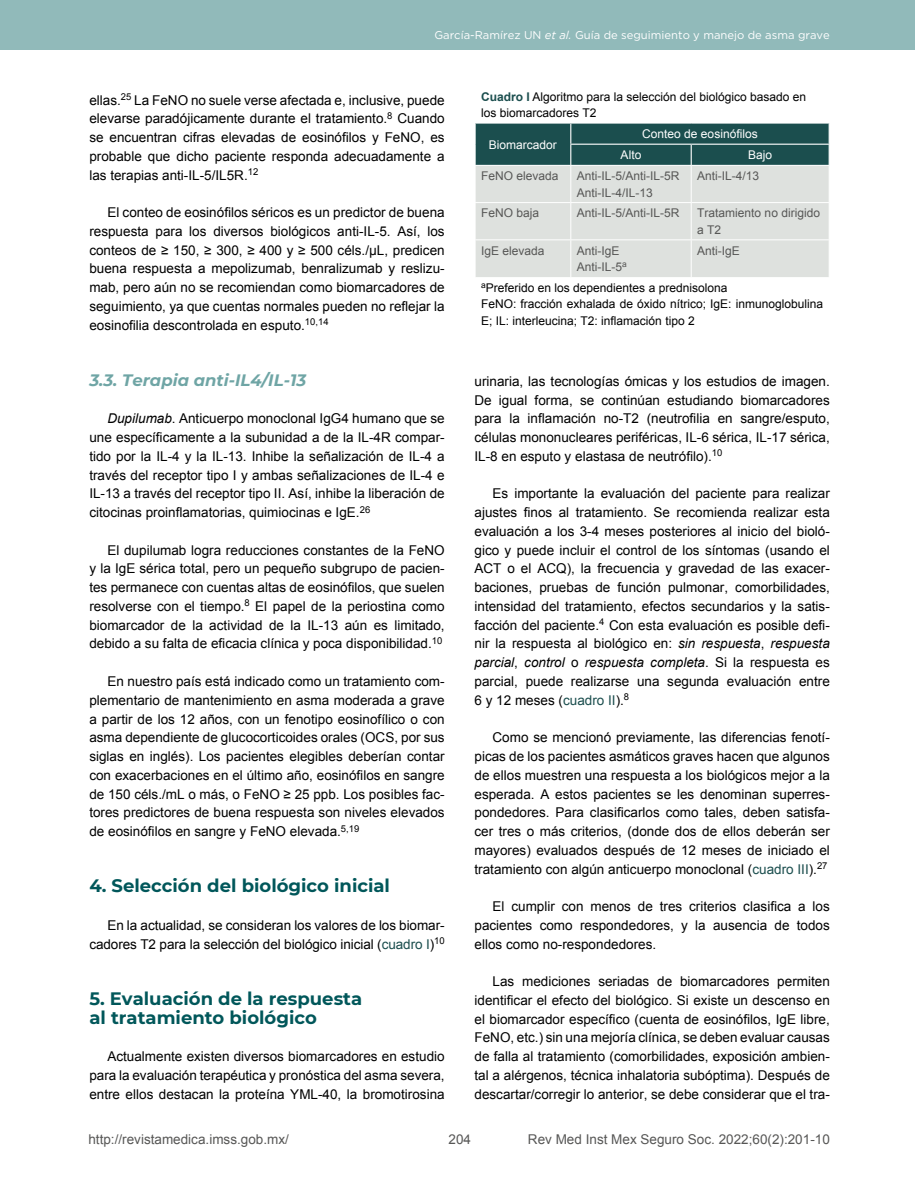
<style>
.page{position:relative;width:915px;height:1191px;background:#fff}
.page>*{position:absolute;margin:0;border:0;box-sizing:border-box;transform-origin:0 0}
.t1{font:700 18px/18.8px "Montserrat";color:#01575a}
.t2{font:italic 700 16.5px "Montserrat";color:#6fa5a5}
.t3{font:13.5px/18.8px "Arial";color:#000;text-align:justify}
.t4{font:13.5px "Arial";color:#575756}
.t5{font:12px/16.5px "Arial";color:#000}
.t6{font:12px/16.5px "Arial";color:#575756}
.t7{font:12px "Arial";color:#fff}
.t8{font:11.25px "Gotham";color:#fff}
.s1{font-style:italic}
.s2{color:#1b4e4e}
.s3{font-weight:700;color:#1b4e4e}
</style>
<div class="page">
<div style="left:0;top:0;width:914px;height:50px;background:#91baba"></div>
<svg style="left:475px;top:123px;width:354px;height:154px;background:#abbbb9"></svg>
<hr style="left:474px;top:165px;width:96px;height:1px;background:#fff">
<hr style="left:570px;top:165px;width:121px;height:1px;background:#fff">
<hr style="left:691px;top:165px;width:138px;height:1px;background:#fff">
<hr style="left:828px;top:166px;width:1px;height:36px;background:#fff">
<hr style="left:828px;top:203px;width:1px;height:36px;background:#fff">
<hr style="left:828px;top:240px;width:1px;height:37px;background:#fff">
<p class="t8" style="left:434px;top:28px;width:397px">García-Ramírez UN <span class="s1">et al.</span> Guía de seguimiento y manejo de asma grave</p>
<p class="t3" style="left:89px;top:91px;width:357px">ellas.<sup>25</sup> La FeNO no suele verse afectada e, inclusive, puede elevarse paradójicamente durante el tratamiento.<sup>8</sup> Cuando se encuentran cifras elevadas de eosinófilos y FeNO, es probable que dicho paciente responda adecuadamente a las terapias anti-IL-5/IL5R.<sup>12</sup></p>
<p class="t3" style="left:89px;top:203px;width:357px;text-indent:18px">El conteo de eosinófilos séricos es un predictor de buena respuesta para los diversos biológicos anti-IL-5. Así, los conteos de ≥ 150, ≥ 300, ≥ 400 y ≥ 500 céls./µL, predicen buena respuesta a mepolizumab, benralizumab y reslizu&shy;mab, pero aún no se recomiendan como biomarcadores de seguimiento, ya que cuentas normales pueden no reflejar la eosinofilia descontrolada en esputo.<sup>10,14</sup></p>
<p class="t2" style="left:89px;top:368px;width:218px">3.3. Terapia anti-IL4/IL-13</p>
<p class="t3" style="left:89px;top:409px;width:357px;text-indent:18px"><span class="s1">Dupilumab</span>. Anticuerpo monoclonal IgG4 humano que se une específicamente a la subunidad a de la IL-4R compar&shy;tido por la IL-4 y la IL-13. Inhibe la señalización de IL-4 a través del receptor tipo I y ambas señalizaciones de IL-4 e IL-13 a través del receptor tipo II. Así, inhibe la liberación de citocinas proinflamatorias, quimiocinas e IgE.<sup>26</sup></p>
<p class="t3" style="left:89px;top:541px;width:357px;text-indent:18px">El dupilumab logra reducciones constantes de la FeNO y la IgE sérica total, pero un pequeño subgrupo de pacien&shy;tes permanece con cuentas altas de eosinófilos, que suelen resolverse con el tiempo.<sup>8</sup> El papel de la periostina como biomarcador de la actividad de la IL-13 aún es limitado, debido a su falta de eficacia clínica y poca disponibilidad.<sup>10</sup></p>
<p class="t3" style="left:89px;top:672px;width:357px;text-indent:18px">En nuestro país está indicado como un tratamiento com&shy;plementario de mantenimiento en asma moderada a grave a partir de los 12 años, con un fenotipo eosinofílico o con asma dependiente de glucocorticoides orales (OCS, por sus siglas en inglés). Los pacientes elegibles deberían contar con exacerbaciones en el último año, eosinófilos en sangre de 150 céls./mL o más, o FeNO ≥ 25 ppb. Los posibles fac&shy;tores predictores de buena respuesta son niveles elevados de eosinófilos en sangre y FeNO elevada.<sup>5,19</sup></p>
<h1 class="t1" style="left:89px;top:875px;width:302px">4. Selección del biológico inicial</h1>
<p class="t3" style="left:89px;top:916px;width:357px;text-align:right">En la actualidad, se consideran los valores de los biomar&shy;cadores T2 para la selección del biológico inicial (<span class="s2">cuadro I</span>)<sup>10</sup></p>
<h1 class="t1" style="left:89px;top:988px;width:274px">5. Evaluación de la respuesta al tratamiento biológico</h1>
<p class="t3" style="left:89px;top:1047px;width:357px;text-indent:18px">Actualmente existen diversos biomarcadores en estudio para la evaluación terapéutica y pronóstica del asma severa, entre ellos destacan la proteína YML-40, la bromotirosina</p>
<p class="t5" style="left:481px;top:88px;width:326px"><span class="s3">Cuadro I</span> Algoritmo para la selección del biológico basado en los biomarcadores T2</p>
<p class="t7" style="left:488px;top:136px;width:70px">Biomarcador</p>
<p class="t7" style="left:642px;top:126px;width:117px">Conteo de eosinófilos</p>
<p class="t7" style="left:620px;top:147px;width:22px">Alto</p>
<p class="t7" style="left:748px;top:147px;width:26px">Bajo</p>
<p class="t6" style="left:481px;top:168px;width:79px">FeNO elevada</p>
<p class="t6" style="left:576px;top:168px;width:104px">Anti-IL-5/Anti-IL-5R<br>Anti-IL-4/IL-13</p>
<p class="t6" style="left:697px;top:168px;width:64px">Anti-IL-4/13</p>
<p class="t6" style="left:481px;top:205px;width:60px">FeNO baja</p>
<p class="t6" style="left:576px;top:205px;width:104px">Anti-IL-5/Anti-IL-5R</p>
<p class="t6" style="left:697px;top:205px;width:124px">Tratamiento no dirigido a T2</p>
<p class="t6" style="left:481px;top:242px;width:65px">IgE elevada</p>
<p class="t6" style="left:576px;top:242px;width:52px">Anti-IgE<br>Anti-IL-5<sup>a</sup></p>
<p class="t6" style="left:697px;top:242px;width:44px">Anti-IgE</p>
<p class="t5" style="left:481px;top:279px;width:343px"><sup>a</sup>Preferido en los dependientes a prednisolona<br>FeNO: fracción exhalada de óxido nítrico; IgE: inmunoglobulina<br>E; IL: interleucina; T2: inflamación tipo 2</p>
<p class="t3" style="left:474px;top:372px;width:357px">urinaria, las tecnologías ómicas y los estudios de imagen.<br>De igual forma, se continúan estudiando biomarcadores para la inflamación no-T2 (neutrofilia en sangre/esputo, células mononucleares periféricas, IL-6 sérica, IL-17 sérica, IL-8 en esputo y elastasa de neutrófilo).<sup>10</sup></p>
<p class="t3" style="left:474px;top:484px;width:357px;text-indent:18px">Es importante la evaluación del paciente para realizar ajustes finos al tratamiento. Se recomienda realizar esta evaluación a los 3-4 meses posteriores al inicio del bioló&shy;gico y puede incluir el control de los síntomas (usando el ACT o el ACQ), la frecuencia y gravedad de las exacer&shy;baciones, pruebas de función pulmonar, comorbilidades, intensidad del tratamiento, efectos secundarios y la satis&shy;facción del paciente.<sup>4</sup> Con esta evaluación es posible defi&shy;nir la respuesta al biológico en: <span class="s1">sin respuesta</span>, <span class="s1">respuesta parcial</span>, <span class="s1">control</span> o <span class="s1">respuesta completa</span>. Si la respuesta es parcial, puede realizarse una segunda evaluación entre 6 y 12 meses (<span class="s2">cuadro II</span>).<sup>8</sup></p>
<p class="t3" style="left:474px;top:728px;width:357px;text-indent:18px">Como se mencionó previamente, las diferencias fenotí&shy;picas de los pacientes asmáticos graves hacen que algunos de ellos muestren una respuesta a los biológicos mejor a la esperada. A estos pacientes se les denominan superres&shy;pondedores. Para clasificarlos como tales, deben satisfa&shy;cer tres o más criterios, (donde dos de ellos deberán ser mayores) evaluados después de 12 meses de iniciado el tratamiento con algún anticuerpo monoclonal (<span class="s2">cuadro III</span>).<sup>27</sup></p>
<p class="t3" style="left:474px;top:897px;width:357px;text-indent:18px">El cumplir con menos de tres criterios clasifica a los pacientes como respondedores, y la ausencia de todos ellos como no-respondedores.</p>
<p class="t3" style="left:474px;top:972px;width:357px;text-indent:18px">Las mediciones seriadas de biomarcadores permiten identificar el efecto del biológico. Si existe un descenso en el biomarcador específico (cuenta de eosinófilos, IgE libre, FeNO, etc.) sin una mejoría clínica, se deben evaluar causas de falla al tratamiento (comorbilidades, exposición ambien&shy;tal a alérgenos, técnica inhalatoria subóptima). Después de descartar/corregir lo anterior, se debe considerar que el tra-</p>
<p class="t4" style="left:88px;top:1130px;width:202px">http://revistamedica.imss.gob.mx/</p>
<p class="t4" style="left:527px;top:1130px;width:303px">Rev Med Inst Mex Seguro Soc. 2022;60(2):201-10</p>
<p class="t4" style="left:448px;top:1130px;width:24px">204</p>
</div>
